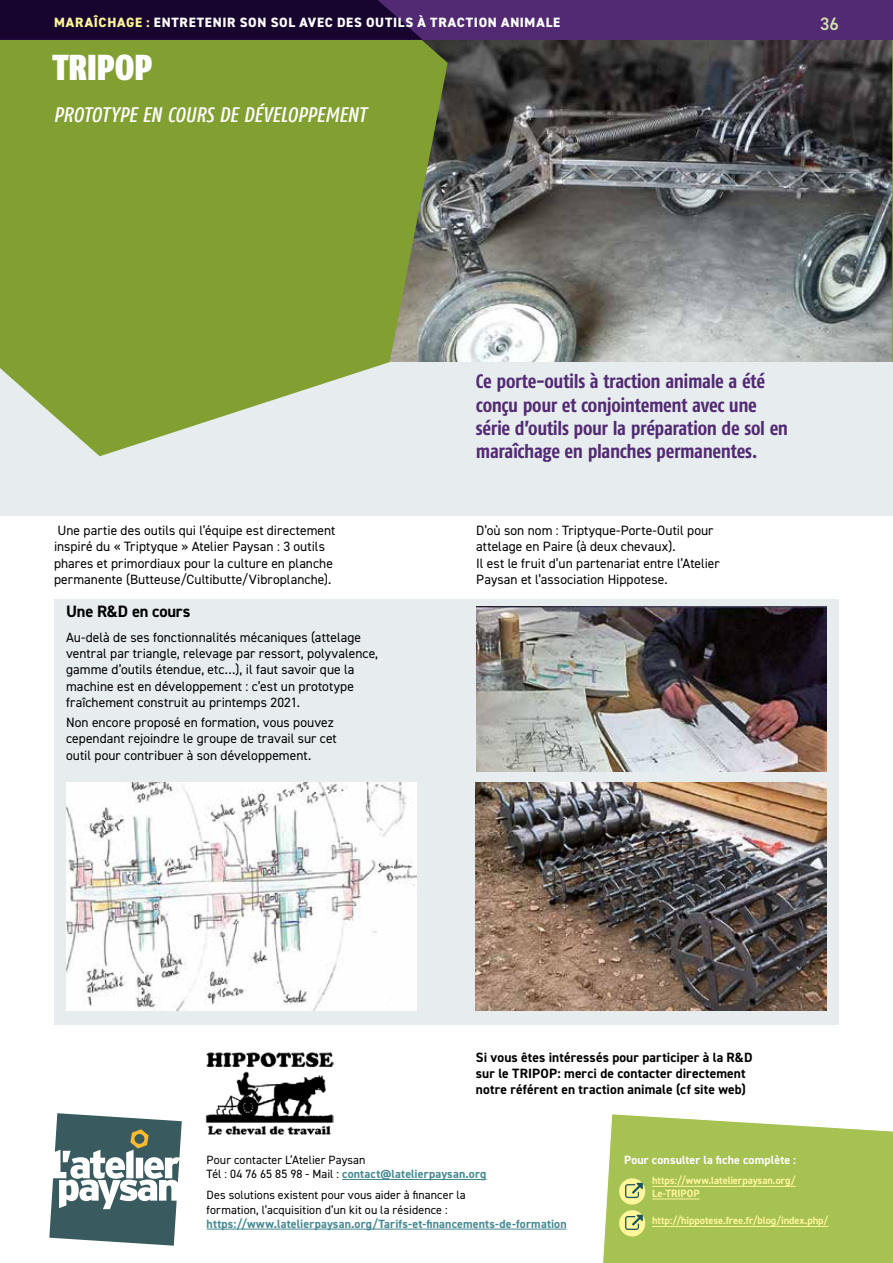
<style>
.page{position:relative;width:893px;height:1263px;background:#fff}
.page>*{position:absolute;margin:0;border:0;box-sizing:border-box;transform-origin:0 0}
.t1{font:900 36px "Fago Co";letter-spacing:.005em;color:#fff}
.t2{font:italic 500 21px "Fago Co";letter-spacing:-.005em;color:#fff}
.t3{font:700 19.5px/23.4px "Fago Co";letter-spacing:-.02em;color:#512a73}
.t4{font:600 18px "DIN2014";color:#d5e0af}
.t5{font:700 16.5px "DIN2014";letter-spacing:-.01em;color:#000}
.t6{font:13.5px/16.2px "DIN2014";letter-spacing:.005em;color:#000}
.t7{font:700 13.5px/16.2px "DIN2014";letter-spacing:.01em;color:#000}
.t8{font:800 13.5px "DIN2014";letter-spacing:.055em;color:#fff}
.t9{font:12px/14.4px "DIN2014";letter-spacing:.005em;color:#000}
.t10{font:700 12px "DIN2014";letter-spacing:.015em;color:#468992}
.t11{font:700 12px "DIN2014";letter-spacing:.015em;color:#fff}
.t12{font:700 10.5px/12.6px "DIN2014";letter-spacing:-.005em;color:#fff69b}
.s1{color:#fff69b}
.s2{font-weight:700;color:#468992}
</style>
<div class="page">
<img style="left:448px;top:40px;width:428px;height:322px">
<div style="left:0;top:362px;width:893px;height:153px;background:#e7ecee"></div>
<svg style="left:876px;top:40px;width:17px;height:322px;background:#595d5a"></svg>
<svg style="left:49px;top:1113px;width:133px;height:133px"></svg>
<svg style="left:0;top:40px;width:448px;height:416px;background:#8da74c"></svg>
<div style="left:0;top:0;width:893px;height:40px;background:#512a73"></div>
<svg style="left:0;top:0;width:423px;height:40px;background:#1a0733"></svg>
<div style="left:54px;top:599px;width:785px;height:426px;background:#e7ecee"></div>
<hr style="left:342px;top:1179px;width:144px;height:1px;background:#468992">
<hr style="left:207px;top:1229px;width:360px;height:1px;background:#468992">
<img style="left:206px;top:1052px;width:127px;height:83px">
<img style="left:66px;top:782px;width:350px;height:228px">
<img style="left:476px;top:606px;width:351px;height:165px">
<img style="left:476px;top:782px;width:351px;height:228px">
<svg style="left:603px;top:1114px;width:290px;height:149px;background:#b0c864"></svg>
<p class="t8" style="left:54px;top:13px;width:508px"><span class="s1">MARAÎCHAGE :</span> ENTRETENIR SON SOL AVEC DES OUTILS À TRACTION ANIMALE</p>
<h3 class="t4" style="left:820px;top:12px;width:20px">36</h3>
<h1 class="t1" style="left:52px;top:46px;width:101px">TRIPOP</h1>
<h2 class="t2" style="left:54px;top:103px;width:314px">PROTOTYPE EN COURS DE DÉVELOPPEMENT</h2>
<h3 class="t3" style="left:476px;top:369px;width:314px">Ce porte-outils à traction animale a été conçu pour et conjointement avec une série d’outils pour la préparation de sol en maraîchage en planches permanentes.</h3>
<p class="t6" style="left:54px;top:522px;width:283px">Une partie des outils qui l’équipe est directement inspiré du « Triptyque » Atelier Paysan : 3 outils phares et primordiaux pour la culture en planche permanente (Butteuse/Cultibutte/Vibroplanche).</p>
<p class="t6" style="left:476px;top:522px;width:245px">D’où son nom : Triptyque-Porte-Outil pour attelage en Paire (à deux chevaux).<br>Il est le fruit d’un partenariat entre l’Atelier Paysan et l’association Hippotese.</p>
<p class="t5" style="left:66px;top:601px;width:126px">Une R&amp;D en cours</p>
<p class="t6" style="left:66px;top:629px;width:314px">Au-delà de ses fonctionnalités mécaniques (attelage ventral par triangle, relevage par ressort, polyvalence, gamme d’outils étendue, etc…), il faut savoir que la machine est en développement : c’est un prototype fraîchement construit au printemps 2021.</p>
<p class="t6" style="left:66px;top:714px;width:272px">Non encore proposé en formation, vous pouvez cependant rejoindre le groupe de travail sur cet outil pour contribuer à son développement.</p>
<p class="t7" style="left:476px;top:1049px;width:278px">Si vous êtes intéressés pour participer à la R&amp;D sur le TRIPOP: merci de contacter directement notre référent en traction animale (cf site web)</p>
<p class="t9" style="left:207px;top:1152px;width:281px">Pour contacter L’Atelier Paysan<br>Tél : 04 76 65 85 98 - Mail : <span class="s2">contact@latelierpaysan.org</span></p>
<p class="t9" style="left:207px;top:1187px;width:261px">Des solutions existent pour vous aider à financer la formation, l’acquisition d’un kit ou la résidence :</p>
<p class="t10" style="left:207px;top:1216px;width:361px">https://www.latelierpaysan.org/Tarifs-et-financements-de-formation</p>
<p class="t11" style="left:624px;top:1152px;width:174px">Pour consulter la fiche complète :</p>
<p class="t12" style="left:652px;top:1174px;width:145px">https://www.latelierpaysan.org/<br>Le-TRIPOP</p>
<p class="t12" style="left:652px;top:1214px;width:178px">http://hippotese.free.fr/blog/index.php/</p>
</div>
